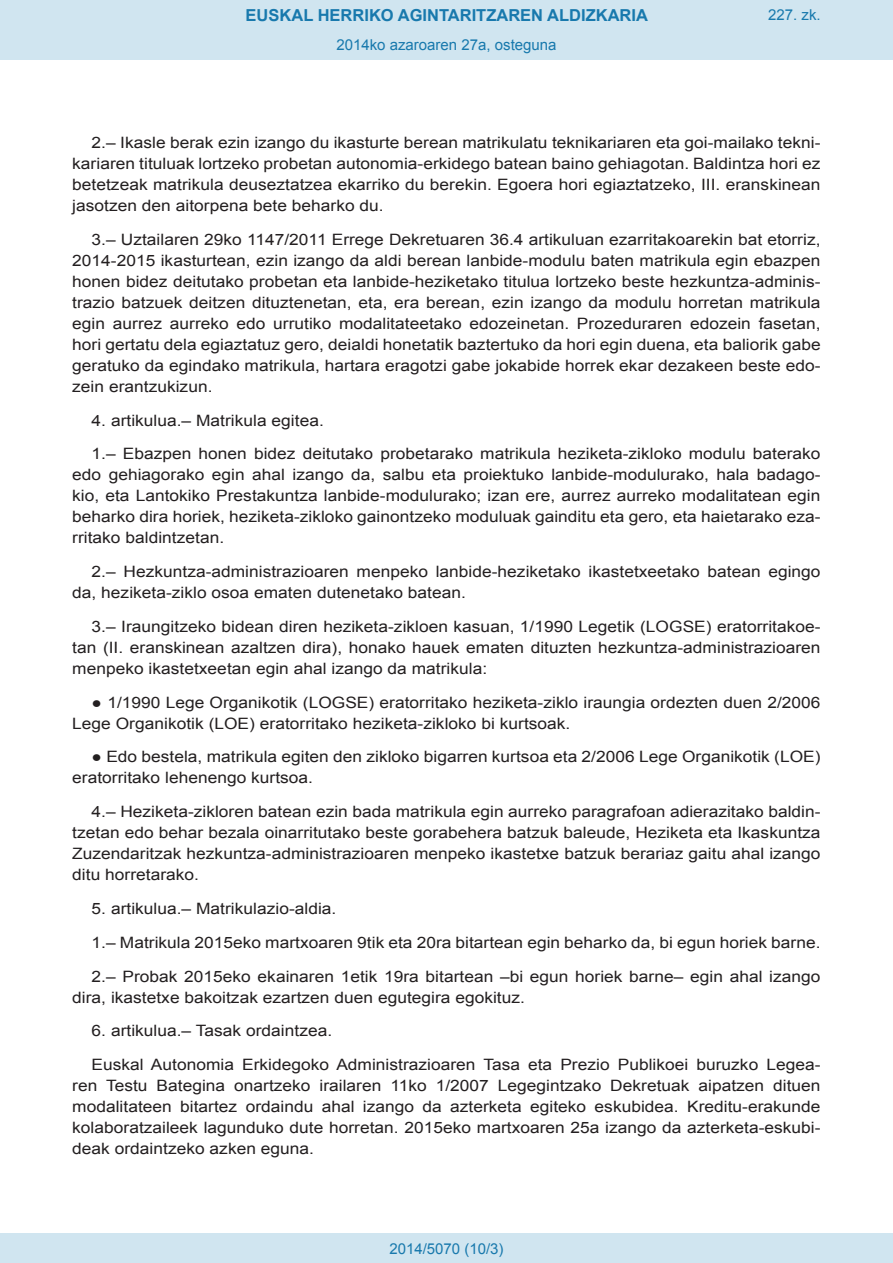
<style>
.page{position:relative;width:893px;height:1263px;background:#fff}
.page>*{position:absolute;margin:0;border:0;box-sizing:border-box;transform-origin:0 0}
.t1{font:700 16.5px "Arial";color:#1879ad}
.BOPVDetalle{font:15.6px/21px "Arial";color:#231f20;text-align:justify;scale:1.11 1}
.Paginacion_Centro{font:15px "Arial";color:#1879ad}
</style>
<div class="page">
<div style="left:0;top:0;width:893px;height:60px;background:#d0e5f0"></div>
<div style="left:0;top:1233px;width:893px;height:30px;background:#d0e5f0"></div>
<p class="t1" style="left:246px;top:4px;width:404px">EUSKAL HERRIKO AGINTARITZAREN ALDIZKARIA</p>
<p class="Paginacion_Centro" style="left:336px;top:35px;width:222px">2014ko azaroaren 27a, osteguna</p>
<p class="Paginacion_Centro" style="left:768px;top:5px;width:54px">227. zk.</p>
<p class="BOPVDetalle" style="left:72px;top:132px;width:676px;text-indent:19px">2.– Ikasle berak ezin izango du ikasturte berean matrikulatu teknikariaren eta goi-mailako tekni&shy;kariaren tituluak lortzeko probetan autonomia-erkidego batean baino gehiagotan. Baldintza hori ez betetzeak matrikula deuseztatzea ekarriko du berekin. Egoera hori egiaztatzeko, III. eranskinean jasotzen den aitorpena bete beharko du.</p>
<p class="BOPVDetalle" style="left:72px;top:229px;width:676px;text-indent:19px">3.– Uztailaren 29ko 1147/2011 Errege Dekretuaren 36.4 artikuluan ezarritakoarekin bat etorriz, 2014-2015 ikasturtean, ezin izango da aldi berean lanbide-modulu baten matrikula egin ebazpen honen bidez deitutako probetan eta lanbide-heziketako titulua lortzeko beste hezkuntza-adminis&shy;trazio batzuek deitzen dituztenetan, eta, era berean, ezin izango da modulu horretan matrikula egin aurrez aurreko edo urrutiko modalitateetako edozeinetan. Prozeduraren edozein fasetan, hori gertatu dela egiaztatuz gero, deialdi honetatik baztertuko da hori egin duena, eta baliorik gabe geratuko da egindako matrikula, hartara eragotzi gabe jokabide horrek ekar dezakeen beste edo&shy;zein erantzukizun.</p>
<p class="BOPVDetalle" style="left:92px;top:410px;width:211px">4. artikulua.– Matrikula egitea.</p>
<p class="BOPVDetalle" style="left:72px;top:444px;width:676px;text-indent:19px">1.– Ebazpen honen bidez deitutako probetarako matrikula heziketa-zikloko modulu baterako edo gehiagorako egin ahal izango da, salbu eta proiektuko lanbide-modulurako, hala badago&shy;kio, eta Lantokiko Prestakuntza lanbide-modulurako; izan ere, aurrez aurreko modalitatean egin beharko dira horiek, heziketa-zikloko gainontzeko moduluak gainditu eta gero, eta haietarako eza&shy;rritako baldintzetan.</p>
<p class="BOPVDetalle" style="left:72px;top:561px;width:676px;text-indent:19px">2.– Hezkuntza-administrazioaren menpeko lanbide-heziketako ikastetxeetako batean egingo da, heziketa-ziklo osoa ematen dutenetako batean.</p>
<p class="BOPVDetalle" style="left:72px;top:616px;width:676px;text-indent:19px">3.– Iraungitzeko bidean diren heziketa-zikloen kasuan, 1/1990 Legetik (LOGSE) eratorritakoe&shy;tan (II. eranskinean azaltzen dira), honako hauek ematen dituzten hezkuntza-administrazioaren menpeko ikastetxeetan egin ahal izango da matrikula:</p>
<p class="BOPVDetalle" style="left:72px;top:692px;width:676px;text-indent:19px">● 1/1990 Lege Organikotik (LOGSE) eratorritako heziketa-ziklo iraungia ordezten duen 2/2006<br>Lege Organikotik (LOE) eratorritako heziketa-zikloko bi kurtsoak.</p>
<p class="BOPVDetalle" style="left:72px;top:747px;width:676px;text-indent:19px">● Edo bestela, matrikula egiten den zikloko bigarren kurtsoa eta 2/2006 Lege Organikotik (LOE) eratorritako lehenengo kurtsoa.</p>
<p class="BOPVDetalle" style="left:72px;top:801px;width:676px;text-indent:19px">4.– Heziketa-zikloren batean ezin bada matrikula egin aurreko paragrafoan adierazitako baldin&shy;tzetan edo behar bezala oinarritutako beste gorabehera batzuk baleude, Heziketa eta Ikaskuntza Zuzendaritzak hezkuntza-administrazioaren menpeko ikastetxe batzuk berariaz gaitu ahal izango ditu horretarako.</p>
<p class="BOPVDetalle" style="left:92px;top:898px;width:222px">5. artikulua.– Matrikulazio-aldia.</p>
<p class="BOPVDetalle" style="left:92px;top:932px;width:658px">1.– Matrikula 2015eko martxoaren 9tik eta 20ra bitartean egin beharko da, bi egun horiek barne.</p>
<p class="BOPVDetalle" style="left:72px;top:966px;width:675px;text-indent:19px">2.– Probak 2015eko ekainaren 1etik 19ra bitartean –bi egun horiek barne– egin ahal izango dira, ikastetxe bakoitzak ezartzen duen egutegira egokituz.</p>
<p class="BOPVDetalle" style="left:92px;top:1020px;width:218px">6. artikulua.– Tasak ordaintzea.</p>
<p class="BOPVDetalle" style="left:72px;top:1054px;width:676px;text-indent:19px">Euskal Autonomia Erkidegoko Administrazioaren Tasa eta Prezio Publikoei buruzko Legea&shy;ren Testu Bategina onartzeko irailaren 11ko 1/2007 Legegintzako Dekretuak aipatzen dituen modalitateen bitartez ordaindu ahal izango da azterketa egiteko eskubidea. Kreditu-erakunde kolaboratzaileek lagunduko dute horretan. 2015eko martxoaren 25a izango da azterketa-eskubi&shy;deak ordaintzeko azken eguna.</p>
<p class="Paginacion_Centro" style="left:389px;top:1238px;width:116px">2014/5070 (10/3)</p>
</div>
